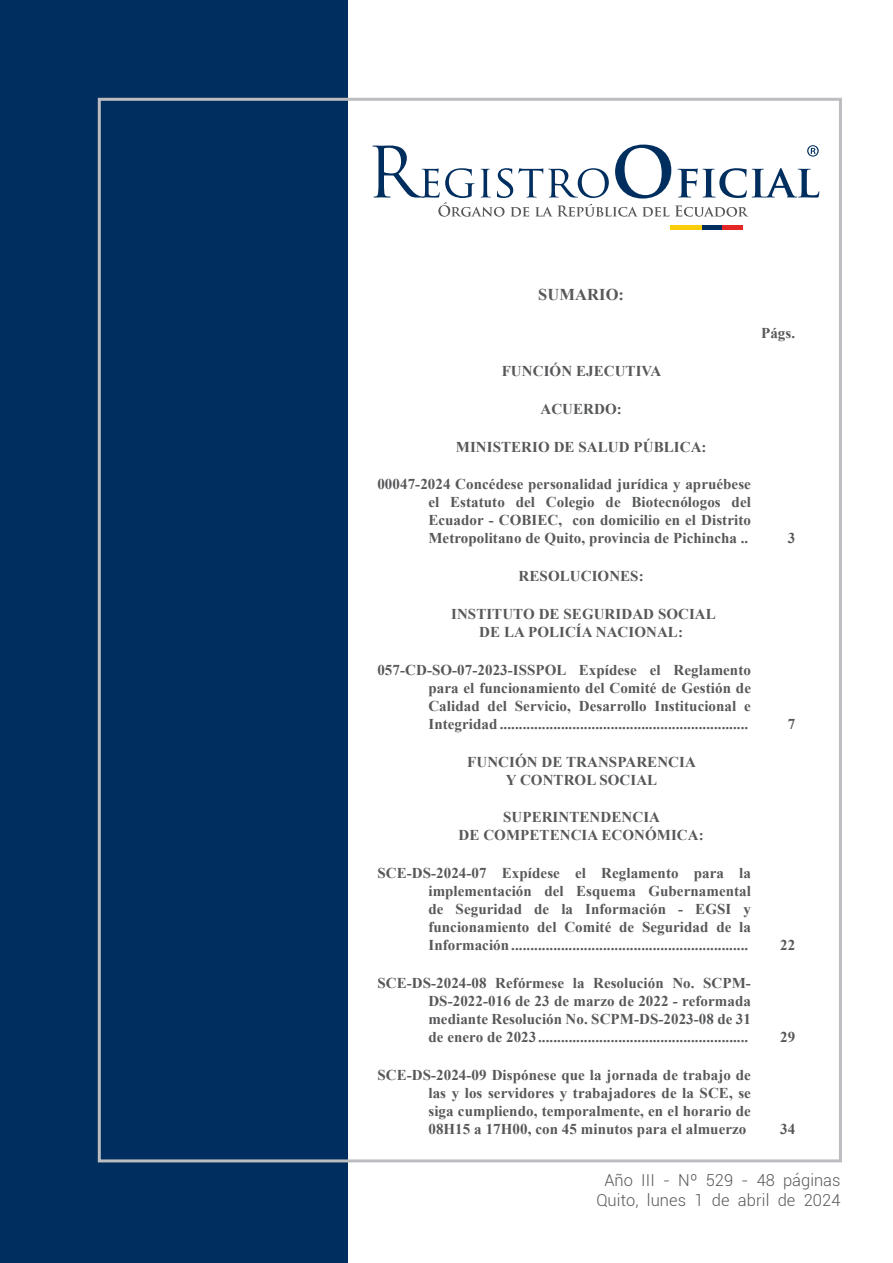
<style>
.page{position:relative;width:893px;height:1263px;background:#fff}
.page>*{position:absolute;margin:0;border:0;box-sizing:border-box;transform-origin:0 0}
.t1{font:300 16.5px "Roboto";letter-spacing:.005em;color:#57585a}
.Sumario_Title{font:700 16.5px "Times New Roman";letter-spacing:.005em;color:#57585a}
.Sumario_Tab_1{font:700 15px/18px "Times New Roman";letter-spacing:.005em;color:#57585a;text-align:justify}
.Sumario_Center{font:700 15px/18px "Times New Roman";letter-spacing:.005em;color:#57585a;text-align:center}
.Sumario_Numero{font:700 15px "Times New Roman";letter-spacing:.005em;color:#57585a}
</style>
<div class="page">
<div style="left:0;top:0;width:348px;height:1263px;background:#002e5e"></div>
<div style="left:670px;top:225px;width:32px;height:5px;background:#fccd0a"></div>
<div style="left:702px;top:225px;width:21px;height:5px;background:#002e5e"></div>
<div style="left:723px;top:225px;width:20px;height:5px;background:#e42625"></div>
<svg style="left:372px;top:145px;width:447px;height:72px"></svg>
<p class="Sumario_Title" style="left:538px;top:283px;width:87px">SUMARIO:</p>
<p class="Sumario_Center" style="left:502px;top:362px;width:161px">FUNCIÓN EJECUTIVA</p>
<p class="Sumario_Center" style="left:540px;top:399px;width:83px">ACUERDO:</p>
<p class="Sumario_Center" style="left:456px;top:437px;width:252px">MINISTERIO DE SALUD PÚBLICA:</p>
<p class="Sumario_Tab_1" style="left:428px;top:475px;width:324px;text-indent:-51px">00047-2024 Concédese personalidad jurídica y apruébese el Estatuto del Colegio de Biotecnólogos del Ecuador - COBIEC, con domicilio en el Distrito Metropolitano de Quito, provincia de Pichincha ..</p>
<p class="Sumario_Center" style="left:519px;top:567px;width:127px">RESOLUCIONES:</p>
<p class="Sumario_Center" style="left:451px;top:604px;width:266px">INSTITUTO DE SEGURIDAD SOCIAL<br>DE LA POLICÍA NACIONAL:</p>
<p class="Sumario_Tab_1" style="left:428px;top:660px;width:324px;text-indent:-51px">057-CD-SO-07-2023-ISSPOL Expídese el Reglamento para el funcionamiento del Comité de Gestión de Calidad del Servicio, Desarrollo Institucional e Integridad .................................................................</p>
<p class="Sumario_Center" style="left:467px;top:752px;width:230px">FUNCIÓN DE TRANSPARENCIA</p>
<p class="Sumario_Center" style="left:506px;top:770px;width:153px">Y CONTROL SOCIAL</p>
<p class="Sumario_Center" style="left:503px;top:808px;width:158px">SUPERINTENDENCIA</p>
<p class="Sumario_Center" style="left:459px;top:826px;width:247px">DE COMPETENCIA ECONÓMICA:</p>
<p class="Sumario_Tab_1" style="left:428px;top:864px;width:324px;text-indent:-51px">SCE-DS-2024-07 Expídese el Reglamento para la implementación del Esquema Gubernamental de Seguridad de la Información - EGSI y funcionamiento del Comité de Seguridad de la Información ..............................................................</p>
<p class="Sumario_Numero" style="left:761px;top:323px;width:36px">Págs.</p>
<p class="Sumario_Numero" style="left:788px;top:528px;width:9px">3</p>
<p class="Sumario_Numero" style="left:788px;top:713px;width:9px">7</p>
<p class="Sumario_Numero" style="left:780px;top:935px;width:17px">22</p>
<p class="Sumario_Tab_1" style="left:428px;top:973px;width:324px;text-indent:-51px">SCE-DS-2024-08 Refórmese la Resolución No. SCPM-DS-2022-016 de 23 de marzo de 2022 - reformada mediante Resolución No. SCPM-DS-2023-08 de 31 de enero de 2023.......................................................</p>
<p class="Sumario_Numero" style="left:780px;top:1026px;width:17px">29</p>
<p class="Sumario_Tab_1" style="left:428px;top:1065px;width:324px;text-indent:-51px">SCE-DS-2024-09 Dispónese que la jornada de trabajo de las y los servidores y trabajadores de la SCE, se siga cumpliendo, temporalmente, en el horario de 08H15 a 17H00, con 45 minutos para el almuerzo</p>
<p class="Sumario_Numero" style="left:780px;top:1118px;width:17px">34</p>
<p class="t1" style="left:604px;top:1169px;width:238px">Año III - Nº 529 - 48 páginas</p>
<p class="t1" style="left:596px;top:1189px;width:246px">Quito, lunes 1 de abril de 2024</p>
</div>
